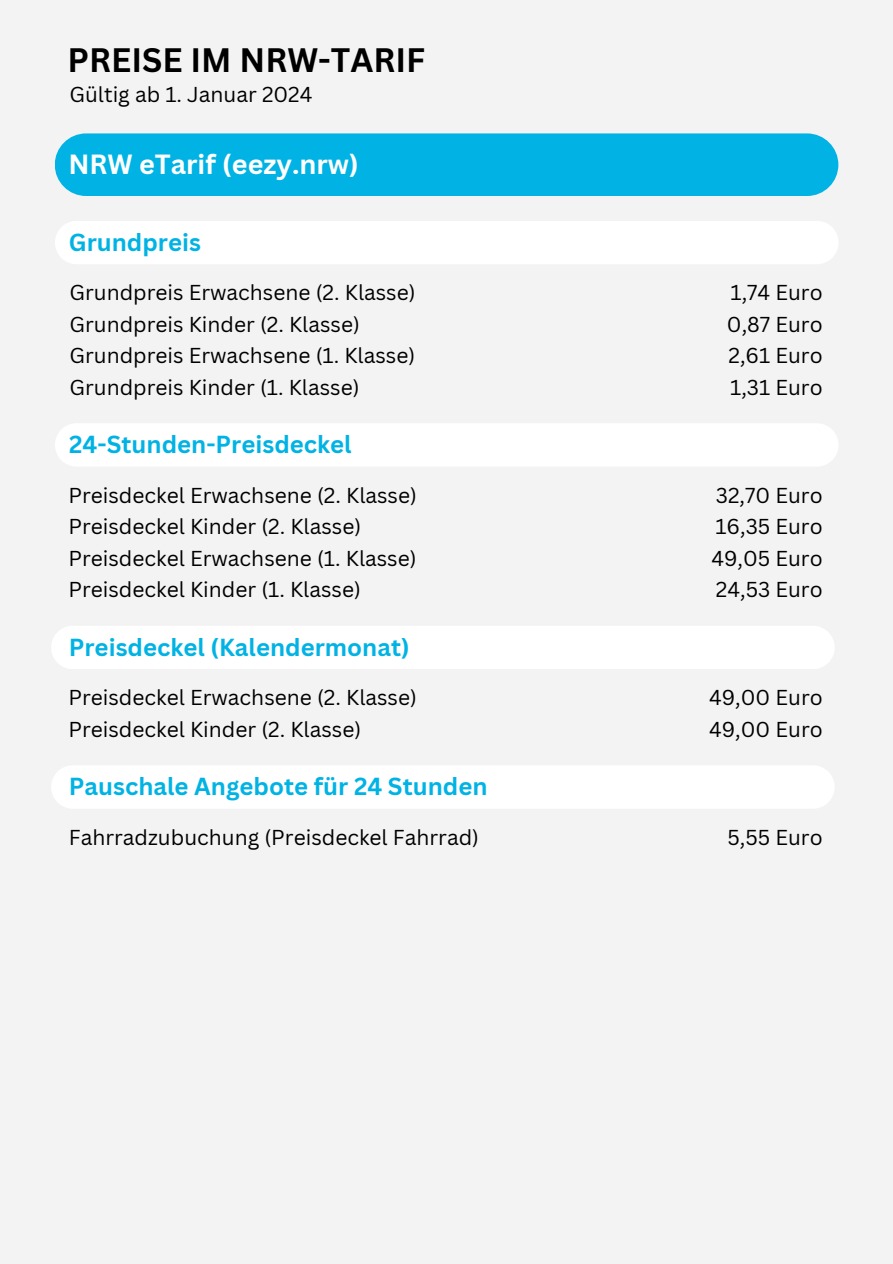
<style>
.page{position:relative;width:893px;height:1264px;background:#fff}
.page>*{position:absolute;margin:0;border:0;box-sizing:border-box;transform-origin:0 0}
.t1{font:700 33px "Canva Sans";color:#000}
.t2{font:700 27px "Canva Sans";color:#fff}
.t3{font:700 24px "Canva Sans";color:#00b3e4}
.t4{font:21px "Canva Sans";color:#000}
</style>
<div class="page">
<div style="left:0;top:0;width:892px;height:1263px;background:#f3f3f3"></div>
<div style="left:55px;top:133px;width:783px;height:63px;background:#00b3e4;border-radius:31px"></div>
<div style="left:55px;top:221px;width:783px;height:43px;background:#fff"></div>
<div style="left:55px;top:424px;width:783px;height:42px;background:#fff"></div>
<div style="left:52px;top:626px;width:782px;height:43px;background:#fff"></div>
<div style="left:52px;top:766px;width:782px;height:42px;background:#fff"></div>
<h1 class="t1" style="left:68px;top:36px;width:359px">PREISE IM NRW-TARIF</h1>
<p class="t4" style="left:69px;top:80px;width:244px">Gültig ab 1. Januar 2024</p>
<h2 class="t2" style="left:68px;top:145px;width:292px">NRW eTarif (eezy.nrw)</h2>
<h3 class="t3" style="left:69px;top:225px;width:134px">Grundpreis</h3>
<p class="t4" style="left:69px;top:278px;width:347px">Grundpreis Erwachsene (2. Klasse)</p>
<p class="t4" style="left:69px;top:309px;width:292px">Grundpreis Kinder (2. Klasse)</p>
<p class="t4" style="left:69px;top:341px;width:347px">Grundpreis Erwachsene (1. Klasse)</p>
<p class="t4" style="left:69px;top:372px;width:291px">Grundpreis Kinder (1. Klasse)</p>
<p class="t3" style="left:69px;top:427px;width:284px">24-Stunden-Preisdeckel</p>
<p class="t4" style="left:68px;top:480px;width:350px">Preisdeckel Erwachsene (2. Klasse)</p>
<p class="t4" style="left:68px;top:512px;width:294px">Preisdeckel Kinder (2. Klasse)</p>
<h3 class="t4" style="left:68px;top:543px;width:349px">Preisdeckel Erwachsene (1. Klasse)</h3>
<p class="t4" style="left:68px;top:575px;width:294px">Preisdeckel Kinder (1. Klasse)</p>
<p class="t3" style="left:69px;top:630px;width:342px">Preisdeckel (Kalendermonat)</p>
<p class="t4" style="left:68px;top:683px;width:350px">Preisdeckel Erwachsene (2. Klasse)</p>
<p class="t4" style="left:68px;top:714px;width:294px">Preisdeckel Kinder (2. Klasse)</p>
<p class="t3" style="left:69px;top:769px;width:420px">Pauschale Angebote für 24 Stunden</p>
<p class="t4" style="left:730px;top:278px;width:94px">1,74 Euro</p>
<h3 class="t4" style="left:727px;top:309px;width:97px">0,87 Euro</h3>
<p class="t4" style="left:728px;top:341px;width:96px">2,61 Euro</p>
<p class="t4" style="left:730px;top:372px;width:94px">1,31 Euro</p>
<p class="t4" style="left:715px;top:480px;width:108px">32,70 Euro</p>
<p class="t4" style="left:715px;top:512px;width:109px">16,35 Euro</p>
<p class="t4" style="left:711px;top:543px;width:113px">49,05 Euro</p>
<p class="t4" style="left:715px;top:575px;width:108px">24,53 Euro</p>
<p class="t4" style="left:709px;top:683px;width:115px">49,00 Euro</p>
<h3 class="t4" style="left:709px;top:714px;width:115px">49,00 Euro</h3>
<p class="t4" style="left:69px;top:822px;width:411px">Fahrradzubuchung (Preisdeckel Fahrrad)</p>
<p class="t4" style="left:727px;top:822px;width:97px">5,55 Euro</p>
</div>
